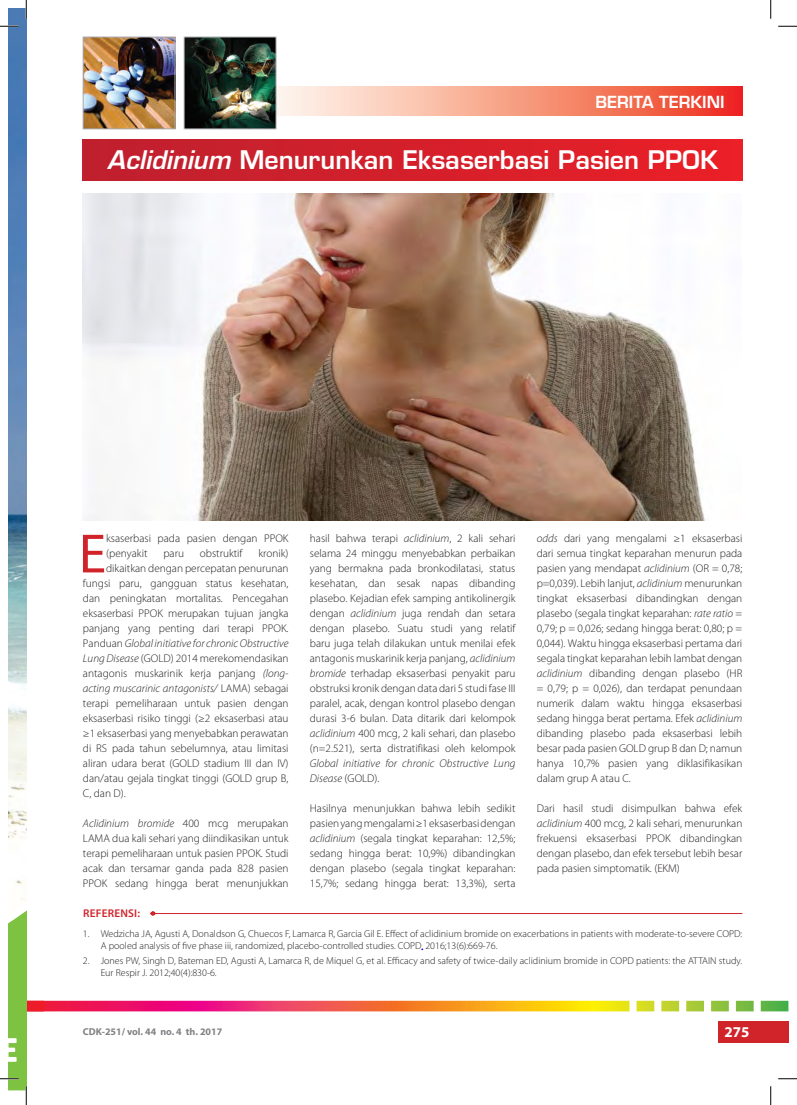
<style>
.page{position:relative;width:797px;height:1105px;background:#fff}
.page>*{position:absolute;margin:0;border:0;box-sizing:border-box;transform-origin:0 0}
.MP_dropcap{font:55.75px "Myriad Pro";color:#d1232a}
.Eurostile_-_H1{font:600 25px "Eurostile LT Std";color:#fff}
.t1{font:600 16.25px "Eurostile LT Std";color:#fff}
.t2{font:700 15px "Myriad Pro";color:#fff}
.MP_default{font:300 11.25px/15px "Myriad Pro";color:#231f20;text-align:justify}
.MP_dropcap-2{font:300 11.25px/15px "Myriad Pro";color:#231f20}
.MP_dropcap-3{font:italic 300 11.25px "Myriad Pro";color:#231f20}
.MP_lampiran_referens{font:600 11.25px "Myriad Pro";letter-spacing:.02em;color:#d1232a}
.t3{font:300 10px/12px "Myriad Pro";color:#231f20}
.t4{font:700 10px "Myriad Pro";color:#808285}
.s1{font-style:italic}
.s2{font-style:normal}
.s3{color:#00f}
</style>
<div class="page">
<svg style="left:276px;top:86px;width:466px;height:29px;background:#f69b85"></svg>
<img style="left:85px;top:39px;width:88px;height:88px">
<div style="left:83px;top:37px;width:92px;height:92px;border:1px solid #a8a9ad"></div>
<img style="left:186px;top:39px;width:88px;height:88px">
<div style="left:184px;top:37px;width:92px;height:92px;border:1px solid #a8a9ad"></div>
<div style="left:83px;top:140px;width:659px;height:40px;background:linear-gradient(to right,#be202f,#eb1f27)"></div>
<img style="left:83px;top:193px;width:622px;height:328px">
<img style="left:9px;top:9px;width:17px;height:875px">
<img style="left:9px;top:200px;width:17px;height:329px">
<svg style="left:0;top:25px;width:19px;height:2px"></svg>
<svg style="left:778px;top:25px;width:19px;height:2px"></svg>
<svg style="left:25px;top:0;width:2px;height:19px"></svg>
<svg style="left:770px;top:0;width:1px;height:19px"></svg>
<svg style="left:0;top:898px;width:797px;height:207px"></svg>
<h3 class="t1" style="left:595px;top:92px;width:131px">BERITA TERKINI</h3>
<p class="Eurostile_-_H1" style="left:107px;top:144px;width:612px"><span class="s1">Aclidinium</span> Menurunkan Eksaserbasi Pasien PPOK</p>
<p class="MP_dropcap" style="left:79px;top:519px;width:29px">E</p>
<p class="MP_dropcap-2" style="left:106px;top:531px;width:184px">ksaserbasi pada pasien dengan PPOK (penyakit</p>
<p class="MP_dropcap-2" style="left:163px;top:546px;width:22px">paru</p>
<p class="MP_dropcap-2" style="left:200px;top:546px;width:44px">obstruktif</p>
<p class="MP_dropcap-2" style="left:258px;top:546px;width:32px">kronik)</p>
<p class="MP_dropcap-2" style="left:106px;top:561px;width:184px">dikaitkan dengan percepatan penurunan</p>
<p class="MP_dropcap-2" style="left:83px;top:576px;width:207px">fungsi paru, gangguan status kesehatan,</p>
<p class="MP_dropcap-2" style="left:83px;top:591px;width:207px">dan peningkatan mortalitas. Pencegahan</p>
<p class="MP_dropcap-2" style="left:83px;top:606px;width:207px">eksaserbasi PPOK merupakan tujuan jangka</p>
<p class="MP_dropcap-2" style="left:83px;top:621px;width:207px">panjang yang penting dari terapi PPOK.</p>
<p class="MP_dropcap-3" style="left:83px;top:637px;width:207px"><span class="s2">Panduan</span> Global initiative for chronic Obstructive</p>
<p class="MP_dropcap-2" style="left:83px;top:651px;width:207px"><span class="s1">Lung Disease</span> (GOLD) 2014 merekomendasikan</p>
<p class="MP_dropcap-2" style="left:83px;top:666px;width:207px">antagonis muskarinik kerja panjang <span class="s1">(long-</span></p>
<p class="MP_dropcap-3" style="left:83px;top:682px;width:207px">acting muscarinic antagonists/ <span class="s2">LAMA) sebagai</span></p>
<p class="MP_dropcap-2" style="left:83px;top:696px;width:207px">terapi pemeliharaan untuk pasien dengan</p>
<p class="MP_dropcap-2" style="left:83px;top:711px;width:207px">eksaserbasi risiko tinggi (≥2 eksaserbasi atau</p>
<p class="MP_dropcap-2" style="left:83px;top:726px;width:207px">≥1 eksaserbasi yang menyebabkan perawatan</p>
<p class="MP_dropcap-2" style="left:83px;top:741px;width:207px">di RS pada tahun sebelumnya, atau limitasi</p>
<p class="MP_dropcap-2" style="left:83px;top:756px;width:207px">aliran udara berat (GOLD stadium III dan IV)</p>
<p class="MP_dropcap-2" style="left:83px;top:771px;width:207px">dan/atau gejala tingkat tinggi (GOLD grup B,</p>
<p class="MP_dropcap-2" style="left:83px;top:786px;width:44px">C, dan D).</p>
<p class="MP_default" style="left:83px;top:816px;width:207px"><span class="s1">Aclidinium bromide</span> 400 mcg merupakan LAMA dua kali sehari yang diindikasikan untuk terapi pemeliharaan untuk pasien PPOK. Studi acak dan tersamar ganda pada 828 pasien PPOK sedang hingga berat menunjukkan</p>
<p class="MP_default" style="left:310px;top:531px;width:207px">hasil bahwa terapi <span class="s1">aclidinium</span>, 2 kali sehari selama 24 minggu menyebabkan perbaikan yang bermakna pada bronkodilatasi, status kesehatan, dan sesak napas dibanding plasebo. Kejadian efek samping antikolinergik dengan <span class="s1">aclidinium</span> juga rendah dan setara dengan plasebo. Suatu studi yang relatif baru juga telah dilakukan untuk menilai efek antagonis muskarinik kerja panjang, <span class="s1">aclidinium bromide</span> terhadap eksaserbasi penyakit paru obstruksi kronik dengan data dari 5 studi fase III paralel, acak, dengan kontrol plasebo dengan durasi 3-6 bulan. Data ditarik dari kelompok <span class="s1">aclidinium</span> 400 mcg, 2 kali sehari, dan plasebo (n=2.521), serta distratifikasi oleh kelompok <span class="s1">Global initiative for chronic Obstructive Lung Disease</span> (GOLD).</p>
<p class="MP_default" style="left:310px;top:801px;width:207px">Hasilnya menunjukkan bahwa lebih sedikit pasien yang mengalami ≥1 eksaserbasi dengan <span class="s1">aclidinium</span> (segala tingkat keparahan: 12,5%; sedang hingga berat: 10,9%) dibandingkan dengan plasebo (segala tingkat keparahan:<br>15,7%; sedang hingga berat: 13,3%), serta</p>
<p class="MP_default" style="left:536px;top:531px;width:207px"><span class="s1">odds</span> dari yang mengalami ≥1 eksaserbasi dari semua tingkat keparahan menurun pada pasien yang mendapat <span class="s1">aclidinium</span> (OR = 0,78; p=0,039). Lebih lanjut, <span class="s1">aclidinium</span> menurunkan tingkat eksaserbasi dibandingkan dengan plasebo (segala tingkat keparahan: <span class="s1">rate ratio</span> = 0,79; p = 0,026; sedang hingga berat: 0,80; p = 0,044). Waktu hingga eksaserbasi pertama dari segala tingkat keparahan lebih lambat dengan <span class="s1">aclidinium</span> dibanding dengan plasebo (HR = 0,79; p = 0,026), dan terdapat penundaan numerik dalam waktu hingga eksaserbasi sedang hingga berat pertama. Efek <span class="s1">aclidinium </span>dibanding plasebo pada eksaserbasi lebih besar pada pasien GOLD grup B dan D; namun hanya 10,7% pasien yang diklasifikasikan dalam grup A atau C.</p>
<p class="MP_default" style="left:536px;top:801px;width:207px">Dari hasil studi disimpulkan bahwa efek <span class="s1">aclidinium</span> 400 mcg, 2 kali sehari, menurunkan frekuensi eksaserbasi PPOK dibandingkan dengan plasebo, dan efek tersebut lebih besar pada pasien simptomatik. (EKM)</p>
<p class="MP_lampiran_referens" style="left:83px;top:906px;width:58px">REFERENSI:</p>
<p class="t3" style="left:101px;top:927px;width:643px;text-indent:-18px">1. Wedzicha JA, Agusti A, Donaldson G, Chuecos F, Lamarca R, Garcia Gil E. Effect of aclidinium bromide on exacerbations in patients with moderate-to-severe COPD:<br>A pooled analysis of five phase iii, randomized, placebo-controlled studies. COPD<span class="s3">.</span> 2016;13(6):669-76.</p>
<p class="t3" style="left:101px;top:955px;width:643px;text-indent:-18px">2. Jones PW, Singh D, Bateman ED, Agusti A, Lamarca R, de Miquel G, et al. Efficacy and safety of twice-daily aclidinium bromide in COPD patients: the ATTAIN study.<br>Eur Respir J. 2012;40(4):830-6.</p>
<p class="t4" style="left:83px;top:1025px;width:141px">CDK-251/ vol. 44 no. 4 th. 2017</p>
<h3 class="t2" style="left:724px;top:1022px;width:26px">275</h3>
</div>
